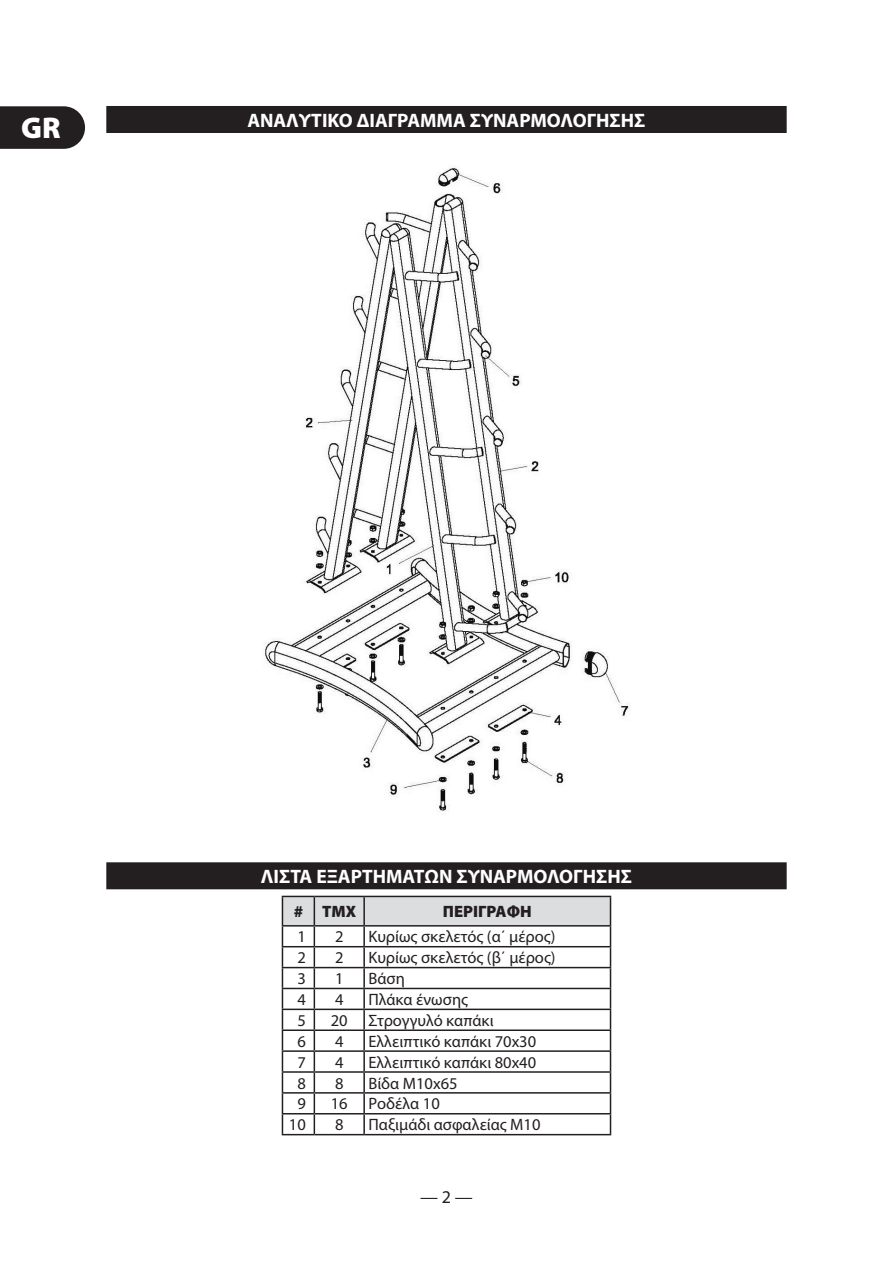
<style>
.page{position:relative;width:893px;height:1263px;background:#fff}
.page>*{position:absolute;margin:0;border:0;box-sizing:border-box;transform-origin:0 0}
.t1{font:900 30px "Myriad Pro";color:#fff}
.t2{font:700 19.5px "Myriad Pro";color:#fff}
.t3{font:18px "Myriad Pro";color:#231f20}
.t4{font:16.5px "Myriad Pro";color:#231f20}
.t5{font:900 16.5px "Myriad Pro";color:#231f20}
</style>
<div class="page">
<svg style="left:0;top:106px;width:85px;height:43px;background:#312d2e"></svg>
<div style="left:106px;top:106px;width:681px;height:27px;background:#231f20"></div>
<div style="left:106px;top:862px;width:681px;height:27px;background:#231f20"></div>
<hr style="left:314px;top:1134px;width:50px;height:1px;background:#231f20">
<hr style="left:364px;top:1134px;width:247px;height:1px;background:#231f20">
<svg style="left:282px;top:896px;width:329px;height:238px"></svg>
<hr style="left:282px;top:1134px;width:32px;height:1px;background:#231f20">
<img style="left:265px;top:167px;width:364px;height:644px">
<h1 class="t1" style="left:21px;top:108px;width:41px">GR</h1>
<p class="t2" style="left:247px;top:107px;width:400px">ΑΝΑΛΥΤΙΚΟ ΔΙΑΓΡΑΜΜΑ ΣΥΝΑΡΜΟΛΟΓΗΣΗΣ</p>
<p class="t2" style="left:261px;top:864px;width:373px">ΛΙΣΤΑ ΕΞΑΡΤΗΜΑΤΩΝ ΣΥΝΑΡΜΟΛΟΓΗΣΗΣ</p>
<p class="t5" style="left:294px;top:901px;width:64px"># ΤΜΧ</p>
<p class="t5" style="left:443px;top:901px;width:90px">ΠΕΡΙΓΡΑΦΗ</p>
<p class="t4" style="left:297px;top:927px;width:10px">1</p>
<p class="t4" style="left:335px;top:927px;width:10px">2</p>
<p class="t4" style="left:368px;top:927px;width:189px">Κυρίως σκελετός (α΄ μέρος)</p>
<p class="t4" style="left:297px;top:948px;width:10px">2</p>
<p class="t4" style="left:335px;top:948px;width:10px">2</p>
<p class="t4" style="left:368px;top:948px;width:189px">Κυρίως σκελετός (β΄ μέρος)</p>
<p class="t4" style="left:297px;top:968px;width:10px">3</p>
<p class="t4" style="left:335px;top:968px;width:10px">1</p>
<p class="t4" style="left:368px;top:968px;width:38px">Βάση</p>
<p class="t4" style="left:297px;top:989px;width:10px">4</p>
<p class="t4" style="left:335px;top:989px;width:10px">4</p>
<p class="t4" style="left:368px;top:989px;width:101px">Πλάκα ένωσης</p>
<p class="t4" style="left:297px;top:1010px;width:10px">5</p>
<p class="t4" style="left:331px;top:1010px;width:18px">20</p>
<p class="t4" style="left:368px;top:1010px;width:127px">Στρογγυλό καπάκι</p>
<p class="t4" style="left:297px;top:1031px;width:10px">6</p>
<p class="t4" style="left:335px;top:1031px;width:10px">4</p>
<p class="t4" style="left:368px;top:1031px;width:169px">Ελλειπτικό καπάκι 70x30</p>
<p class="t4" style="left:297px;top:1052px;width:10px">7</p>
<p class="t4" style="left:335px;top:1052px;width:10px">4</p>
<p class="t4" style="left:368px;top:1052px;width:169px">Ελλειπτικό καπάκι 80x40</p>
<p class="t4" style="left:297px;top:1073px;width:10px">8</p>
<p class="t4" style="left:335px;top:1073px;width:10px">8</p>
<p class="t4" style="left:368px;top:1073px;width:91px">Βίδα M10x65</p>
<p class="t4" style="left:297px;top:1094px;width:10px">9</p>
<p class="t4" style="left:331px;top:1094px;width:18px">16</p>
<p class="t4" style="left:368px;top:1094px;width:73px">Ροδέλα 10</p>
<p class="t4" style="left:289px;top:1114px;width:18px">10</p>
<p class="t4" style="left:335px;top:1114px;width:10px">8</p>
<p class="t4" style="left:368px;top:1114px;width:174px">Παξιμάδι ασφαλείας Μ10</p>
<p class="t3" style="left:420px;top:1186px;width:54px">— 2 —</p>
</div>
